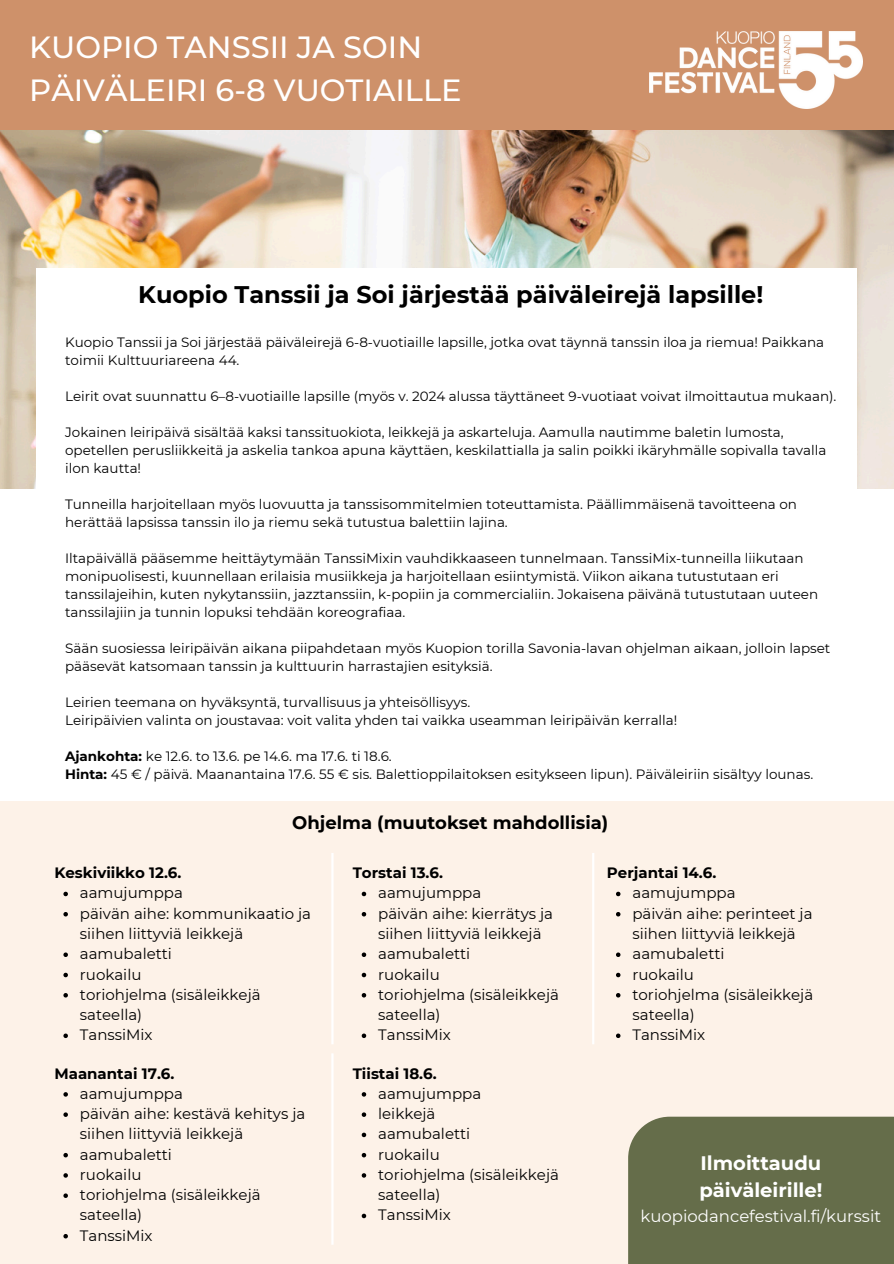
<style>
.page{position:relative;width:894px;height:1264px;background:#fff}
.page>*{position:absolute;margin:0;border:0;box-sizing:border-box;transform-origin:0 0}
.t1{font:500 30.6px/42.8px "Montserrat";color:#fff}
.t2{font:700 24px "Montserrat";color:#000}
.t3{font:700 19.5px/27px "Montserrat";color:#fff}
.t4{font:700 18px "Montserrat";color:#000}
.t5{font:16.5px "Montserrat";color:#fff}
.t6{font:15px/20.2px "Montserrat";color:#000}
.t7{font:700 15px "Montserrat";color:#000}
.t8{font:13.5px/18px "Montserrat";color:#000}
.s1{font-weight:700}
</style>
<div class="page">
<img style="left:0;top:130px;width:893px;height:358px">
<div style="left:0;top:0;width:893px;height:130px;background:#ce916a"></div>
<img style="left:649px;top:31px;width:213px;height:78px">
<div style="left:37px;top:268px;width:819px;height:378px;background:#fff"></div>
<div style="left:0;top:801px;width:893px;height:462px;background:#fdf2e8"></div>
<hr style="left:331px;top:853px;width:2px;height:191px;background:#fff">
<hr style="left:592px;top:853px;width:2px;height:191px;background:#fff">
<hr style="left:331px;top:1053px;width:2px;height:191px;background:#fff">
<div style="left:628px;top:1116px;width:265px;height:147px;background:#656d4a"></div>
<svg style="left:63px;top:891px;width:5px;height:5px"></svg>
<svg style="left:63px;top:912px;width:5px;height:4px"></svg>
<svg style="left:63px;top:952px;width:5px;height:5px"></svg>
<svg style="left:63px;top:972px;width:5px;height:5px"></svg>
<svg style="left:63px;top:993px;width:5px;height:4px"></svg>
<svg style="left:63px;top:1033px;width:5px;height:5px"></svg>
<svg style="left:361px;top:891px;width:5px;height:5px"></svg>
<svg style="left:361px;top:912px;width:5px;height:4px"></svg>
<svg style="left:361px;top:952px;width:5px;height:5px"></svg>
<svg style="left:361px;top:972px;width:5px;height:5px"></svg>
<svg style="left:361px;top:993px;width:5px;height:4px"></svg>
<svg style="left:361px;top:1033px;width:5px;height:5px"></svg>
<svg style="left:616px;top:891px;width:4px;height:5px"></svg>
<svg style="left:616px;top:912px;width:4px;height:4px"></svg>
<svg style="left:616px;top:952px;width:4px;height:5px"></svg>
<svg style="left:616px;top:972px;width:4px;height:5px"></svg>
<svg style="left:616px;top:993px;width:4px;height:4px"></svg>
<svg style="left:616px;top:1033px;width:4px;height:5px"></svg>
<svg style="left:63px;top:1092px;width:5px;height:4px"></svg>
<svg style="left:63px;top:1112px;width:5px;height:4px"></svg>
<svg style="left:63px;top:1152px;width:5px;height:5px"></svg>
<svg style="left:63px;top:1173px;width:5px;height:4px"></svg>
<svg style="left:63px;top:1193px;width:5px;height:4px"></svg>
<svg style="left:63px;top:1234px;width:5px;height:4px"></svg>
<svg style="left:361px;top:1092px;width:5px;height:4px"></svg>
<svg style="left:361px;top:1112px;width:5px;height:4px"></svg>
<svg style="left:361px;top:1132px;width:5px;height:5px"></svg>
<svg style="left:361px;top:1153px;width:5px;height:4px"></svg>
<svg style="left:361px;top:1173px;width:5px;height:4px"></svg>
<svg style="left:361px;top:1213px;width:5px;height:5px"></svg>
<p class="t1" style="left:29px;top:26px;width:434px">KUOPIO TANSSII JA SOIN<br>PÄIVÄLEIRI 6-8 VUOTIAILLE</p>
<p class="t2" style="left:138px;top:279px;width:626px">Kuopio Tanssii ja Soi järjestää päiväleirejä lapsille!</p>
<h2 class="t8" style="left:65px;top:333px;width:760px">Kuopio Tanssii ja Soi järjestää päiväleirejä 6-8-vuotiaille lapsille, jotka ovat täynnä tanssin iloa ja riemua! Paikkana toimii Kulttuuriareena 44.</h2>
<p class="t8" style="left:65px;top:387px;width:772px">Leirit ovat suunnattu 6–8-vuotiaille lapsille (myös v. 2024 alussa täyttäneet 9-vuotiaat voivat ilmoittautua mukaan).</p>
<p class="t8" style="left:65px;top:423px;width:762px">Jokainen leiripäivä sisältää kaksi tanssituokiota, leikkejä ja askarteluja. Aamulla nautimme baletin lumosta, opetellen perusliikkeitä ja askelia tankoa apuna käyttäen, keskilattialla ja salin poikki ikäryhmälle sopivalla tavalla ilon kautta!</p>
<p class="t8" style="left:65px;top:495px;width:733px">Tunneilla harjoitellaan myös luovuutta ja tanssisommitelmien toteuttamista. Päällimmäisenä tavoitteena on herättää lapsissa tanssin ilo ja riemu sekä tutustua balettiin lajina.</p>
<p class="t8" style="left:65px;top:549px;width:754px">Iltapäivällä pääsemme heittäytymään TanssiMixin vauhdikkaaseen tunnelmaan. TanssiMix-tunneilla liikutaan monipuolisesti, kuunnellaan erilaisia musiikkeja ja harjoitellaan esiintymistä. Viikon aikana tutustutaan eri tanssilajeihin, kuten nykytanssiin, jazztanssiin, k-popiin ja commercialiin. Jokaisena päivänä tutustutaan uuteen tanssilajiin ja tunnin lopuksi tehdään koreografiaa.</p>
<p class="t8" style="left:65px;top:639px;width:766px">Sään suosiessa leiripäivän aikana piipahdetaan myös Kuopion torilla Savonia-lavan ohjelman aikaan, jolloin lapset pääsevät katsomaan tanssin ja kulttuurin harrastajien esityksiä.</p>
<p class="t8" style="left:65px;top:693px;width:406px">Leirien teemana on hyväksyntä, turvallisuus ja yhteisöllisyys.</p>
<p class="t8" style="left:65px;top:711px;width:613px">Leiripäivien valinta on joustavaa: voit valita yhden tai vaikka useamman leiripäivän kerralla!</p>
<p class="t8" style="left:65px;top:747px;width:328px"><span class="s1">Ajankohta:</span> ke 12.6. to 13.6. pe 14.6. ma 17.6. ti 18.6.</p>
<p class="t8" style="left:65px;top:765px;width:749px"><span class="s1">Hinta:</span> 45 € / päivä. Maanantaina 17.6. 55 € sis. Balettioppilaitoksen esitykseen lipun). Päiväleiriin sisältyy lounas.</p>
<h3 class="t4" style="left:292px;top:811px;width:317px">Ohjelma (muutokset mahdollisia)</h3>
<p class="t7" style="left:54px;top:863px;width:128px">Keskiviikko 12.6.</p>
<p class="t6" style="left:80px;top:883px;width:232px">aamujumppa<br>päivän aihe: kommunikaatio ja siihen liittyviä leikkejä aamubaletti<br>ruokailu<br>toriohjelma (sisäleikkejä sateella)<br>TanssiMix</p>
<h5 class="t7" style="left:54px;top:1064px;width:121px">Maanantai 17.6.</h5>
<p class="t6" style="left:80px;top:1083px;width:104px">aamujumppa</p>
<p class="t6" style="left:80px;top:1103px;width:227px">päivän aihe: kestävä kehitys ja siihen liittyviä leikkejä</p>
<p class="t6" style="left:80px;top:1144px;width:94px">aamubaletti</p>
<p class="t6" style="left:80px;top:1164px;width:63px">ruokailu</p>
<p class="t6" style="left:80px;top:1184px;width:182px">toriohjelma (sisäleikkejä sateella)</p>
<p class="t6" style="left:80px;top:1225px;width:74px">TanssiMix</p>
<p class="t7" style="left:352px;top:863px;width:92px">Torstai 13.6.</p>
<p class="t6" style="left:378px;top:883px;width:182px">aamujumppa<br>päivän aihe: kierrätys ja siihen liittyviä leikkejä aamubaletti<br>ruokailu<br>toriohjelma (sisäleikkejä sateella)<br>TanssiMix</p>
<p class="t7" style="left:352px;top:1064px;width:85px">Tiistai 18.6.</p>
<p class="t6" style="left:378px;top:1083px;width:182px">aamujumppa<br>leikkejä<br>aamubaletti<br>ruokailu<br>toriohjelma (sisäleikkejä sateella)<br>TanssiMix</p>
<p class="t7" style="left:606px;top:863px;width:111px">Perjantai 14.6.</p>
<p class="t6" style="left:632px;top:883px;width:182px">aamujumppa<br>päivän aihe: perinteet ja siihen liittyviä leikkejä aamubaletti<br>ruokailu<br>toriohjelma (sisäleikkejä sateella)<br>TanssiMix</p>
<h4 class="t3" style="left:699px;top:1149px;width:125px">Ilmoittaudu päiväleirille!</h4>
<h4 class="t5" style="left:640px;top:1205px;width:242px">kuopiodancefestival.fi/kurssit</h4>
</div>
